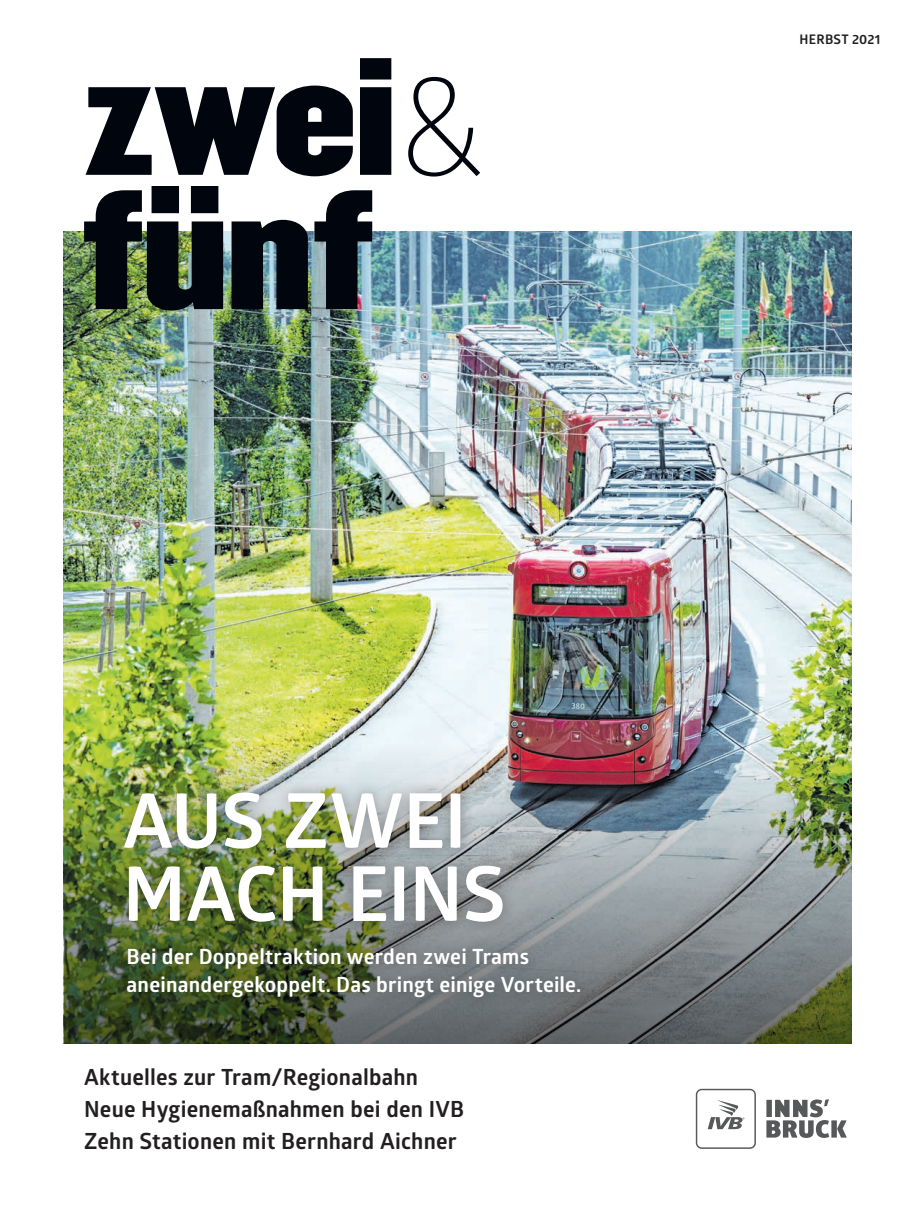
<style>
.page{position:relative;width:915px;height:1217px;background:#fff}
.page>*{position:absolute;margin:0;border:0;box-sizing:border-box;transform-origin:0 0}
.t1{font:700 75.75px/73.1px "Glober";letter-spacing:-.005em;color:#fff}
.t2{font:700 22.35px/31.8px "Glober";letter-spacing:.01em;color:#231f20}
.t3{font:700 21px/28.5px "Glober";letter-spacing:.01em;color:#fff}
.t4{font:700 13.2px "Glober";letter-spacing:.02em;color:#231f20}
</style>
<div class="page">
<img style="left:64px;top:231px;width:786px;height:513px">
<img style="left:64px;top:744px;width:786px;height:299px">
<div style="left:111px;top:778px;width:482px;height:233px;background:#231f20;opacity:.4"></div>
<svg style="left:84px;top:186px;width:288px;height:124px"></svg>
<svg style="left:408px;top:77px;width:72px;height:99px"></svg>
<svg style="left:85px;top:58px;width:306px;height:118px"></svg>
<svg style="left:766px;top:1099px;width:80px;height:38px"></svg>
<svg style="left:695px;top:1088px;width:60px;height:60px"></svg>
<p class="t4" style="left:799px;top:30px;width:82px">HERBST 2021</p>
<h1 class="t1" style="left:123px;top:782px;width:384px">AUS ZWEI<br>MACH EINS</h1>
<p class="t3" style="left:126px;top:941px;width:456px">Bei der Doppeltraktion werden zwei Trams aneinandergekoppelt. Das bringt einige Vorteile.</p>
<p class="t2" style="left:84px;top:1060px;width:381px">Aktuelles zur Tram/Regionalbahn<br>Neue Hygienemaßnahmen bei den IVB<br>Zehn Stationen mit Bernhard Aichner</p>
</div>
